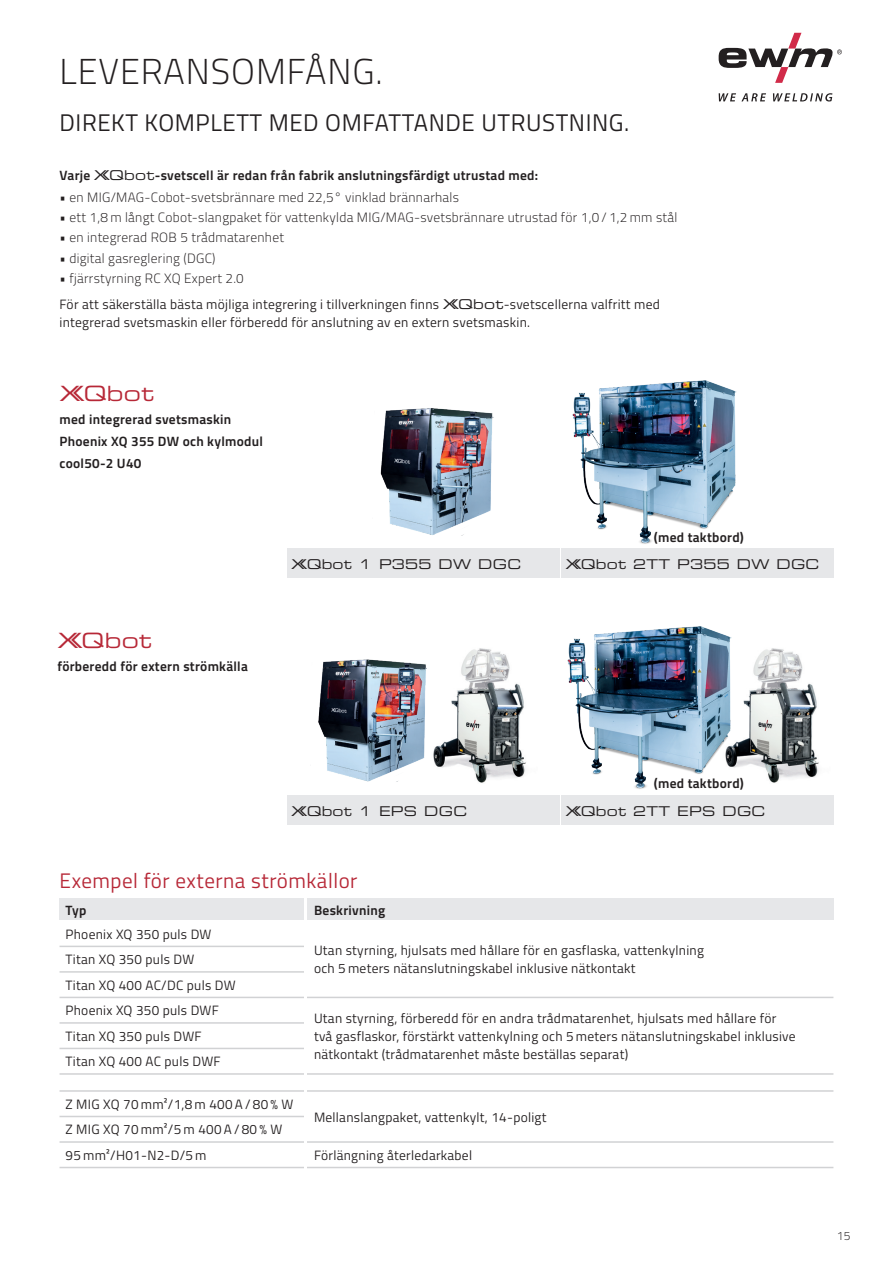
<style>
.page{position:relative;width:893px;height:1263px;background:#fff}
.page>*{position:absolute;margin:0;border:0;box-sizing:border-box;transform-origin:0 0}
.t1{font:300 36px "Titillium Text";letter-spacing:.025em;color:#231f20}
.t2{font:24px "Titillium Text";letter-spacing:.025em;color:#231f20}
.t3{font:21px "Titillium Text";letter-spacing:.025em;color:#b72837}
.t4{font:21px "XQEWMJR";letter-spacing:.02em;color:#b72837}
.t5{font:13.5px/25.5px "Titillium Text";letter-spacing:.02em;color:#231f20}
.t6{font:300 13.5px "Titillium Text";letter-spacing:.02em;color:#231f20}
.t7{font:700 13.5px/22.2px "Titillium Text";letter-spacing:.02em;color:#231f20}
.t8{font:13.5px "XQEWMJR";letter-spacing:.02em;color:#231f20}
.t9{font:300 12px "Titillium Text";color:#231f20}
.s1{font-family:"XQEWMJR";font-weight:400}
.s2{font-weight:300}
.s3{font-family:"XQEWMJR"}
</style>
<div class="page">
<img style="left:380px;top:408px;width:114px;height:128px">
<img style="left:539px;top:380px;width:210px;height:170px">
<img style="left:744px;top:648px;width:75px;height:135px">
<img style="left:442px;top:648px;width:84px;height:135px">
<img style="left:318px;top:659px;width:124px;height:123px">
<img style="left:567px;top:626px;width:177px;height:163px">
<svg style="left:719px;top:93px;width:113px;height:9px"></svg>
<svg style="left:719px;top:33px;width:123px;height:50px"></svg>
<div style="left:60px;top:899px;width:244px;height:21px;background:#e6e7e9"></div>
<div style="left:305px;top:899px;width:528px;height:21px;background:#e6e7e9"></div>
<div style="left:287px;top:795px;width:272px;height:30px;background:#e6e7e9"></div>
<div style="left:561px;top:795px;width:272px;height:30px;background:#e6e7e9"></div>
<div style="left:287px;top:549px;width:272px;height:29px;background:#e6e7e9"></div>
<div style="left:561px;top:549px;width:272px;height:29px;background:#e6e7e9"></div>
<hr style="left:60px;top:946px;width:245px;height:1px;background:#d1d2d4">
<hr style="left:60px;top:971px;width:245px;height:2px;background:#d1d2d4">
<hr style="left:60px;top:997px;width:245px;height:1px;background:#d1d2d4">
<hr style="left:60px;top:1022px;width:245px;height:2px;background:#d1d2d4">
<hr style="left:60px;top:1048px;width:245px;height:1px;background:#d1d2d4">
<hr style="left:305px;top:997px;width:528px;height:1px;background:#d1d2d4">
<hr style="left:60px;top:1073px;width:245px;height:2px;background:#d1d2d4">
<hr style="left:305px;top:1073px;width:528px;height:2px;background:#d1d2d4">
<hr style="left:60px;top:1090px;width:245px;height:2px;background:#d1d2d4">
<hr style="left:305px;top:1090px;width:528px;height:2px;background:#d1d2d4">
<hr style="left:60px;top:1116px;width:245px;height:1px;background:#d1d2d4">
<hr style="left:60px;top:1141px;width:245px;height:2px;background:#d1d2d4">
<hr style="left:60px;top:1167px;width:245px;height:1px;background:#d1d2d4">
<hr style="left:305px;top:1141px;width:528px;height:2px;background:#d1d2d4">
<hr style="left:305px;top:1167px;width:528px;height:1px;background:#d1d2d4">
<hr style="left:304px;top:895px;width:2px;height:285px;background:#fff">
<h1 class="t1" style="left:60px;top:46px;width:325px">LEVERANSOMFÅNG.</h1>
<h2 class="t2" style="left:60px;top:105px;width:571px">DIREKT KOMPLETT MED OMFATTANDE UTRUSTNING.</h2>
<p class="t7" style="left:60px;top:163px;width:480px">Varje <span class="s1">XQbot</span>-svetscell är redan från fabrik anslutningsfärdigt utrustad med:</p>
<p class="t6" style="left:60px;top:188px;width:401px">• en MIG/MAG-Cobot-svetsbrännare med 22,5° vinklad brännarhals</p>
<p class="t6" style="left:60px;top:208px;width:619px">• ett 1,8 m långt Cobot-slangpaket för vattenkylda MIG/MAG-svetsbrännare utrustad för 1,0 / 1,2 mm stål</p>
<p class="t6" style="left:60px;top:228px;width:226px">• en integrerad ROB 5 trådmatarenhet</p>
<p class="t6" style="left:60px;top:248px;width:158px">• digital gasreglering (DGC)</p>
<p class="t5" style="left:60px;top:264px;width:602px;line-height:26.5px"><span class="s2">• fjärrstyrning RC XQ Expert 2.0<br></span>För att säkerställa bästa möjliga integrering i tillverkningen finns <span class="s3">XQbot</span>-svetscellerna valfritt med</p>
<p class="t5" style="left:60px;top:309px;width:472px">integrerad svetsmaskin eller förberedd för anslutning av en extern svetsmaskin.</p>
<h3 class="t4" style="left:60px;top:379px;width:96px">XQbot</h3>
<p class="t7" style="left:60px;top:407px;width:205px">med integrerad svetsmaskin<br>Phoenix XQ 355 DW och kylmodul cool50-2 U40</p>
<h3 class="t4" style="left:57px;top:626px;width:96px">XQbot</h3>
<p class="t7" style="left:57px;top:654px;width:192px">förberedd för extern strömkälla</p>
<p class="t8" style="left:291px;top:555px;width:231px">XQbot 1 P355 DW DGC</p>
<p class="t7" style="left:654px;top:525px;width:92px">(med taktbord)</p>
<p class="t8" style="left:566px;top:555px;width:255px">XQbot 2TT P355 DW DGC</p>
<p class="t8" style="left:291px;top:801px;width:177px">XQbot 1 EPS DGC</p>
<h3 class="t3" style="left:60px;top:865px;width:299px">Exempel för externa strömkällor</h3>
<p class="t7" style="left:654px;top:772px;width:92px">(med taktbord)</p>
<p class="t8" style="left:566px;top:801px;width:201px">XQbot 2TT EPS DGC</p>
<p class="t7" style="left:66px;top:899px;width:22px">Typ</p>
<p class="t7" style="left:314px;top:899px;width:73px">Beskrivning</p>
<p class="t5" style="left:66px;top:920px;width:147px">Phoenix XQ 350 puls DW</p>
<p class="t5" style="left:314px;top:941px;width:391px;line-height:18px">Utan styrning, hjulsats med hållare för en gasflaska, vattenkylning och 5 meters nätanslutningskabel inklusive nätkontakt</p>
<p class="t5" style="left:66px;top:946px;width:172px">Titan XQ 350 puls DW<br>Titan XQ 400 AC/DC puls DW<br>Phoenix XQ 350 puls DWF</p>
<p class="t5" style="left:314px;top:1008px;width:483px;line-height:18px">Utan styrning, förberedd för en andra trådmatarenhet, hjulsats med hållare för två gasflaskor, förstärkt vattenkylning och 5 meters nätanslutningskabel inklusive nätkontakt (trådmatarenhet måste beställas separat)</p>
<p class="t5" style="left:66px;top:1022px;width:157px">Titan XQ 350 puls DWF<br>Titan XQ 400 AC puls DWF</p>
<p class="t5" style="left:66px;top:1091px;width:229px">Z MIG XQ 70 mm²/1,8 m 400 A / 80 % W</p>
<p class="t5" style="left:314px;top:1103px;width:234px">Mellanslangpaket, vattenkylt, 14-poligt</p>
<p class="t5" style="left:66px;top:1116px;width:218px">Z MIG XQ 70 mm²/5 m 400 A / 80 % W<br>95 mm²/H01-N2-D/5 m</p>
<p class="t5" style="left:314px;top:1142px;width:160px">Förlängning återledarkabel</p>
<p class="t9" style="left:837px;top:1227px;width:15px">15</p>
</div>
